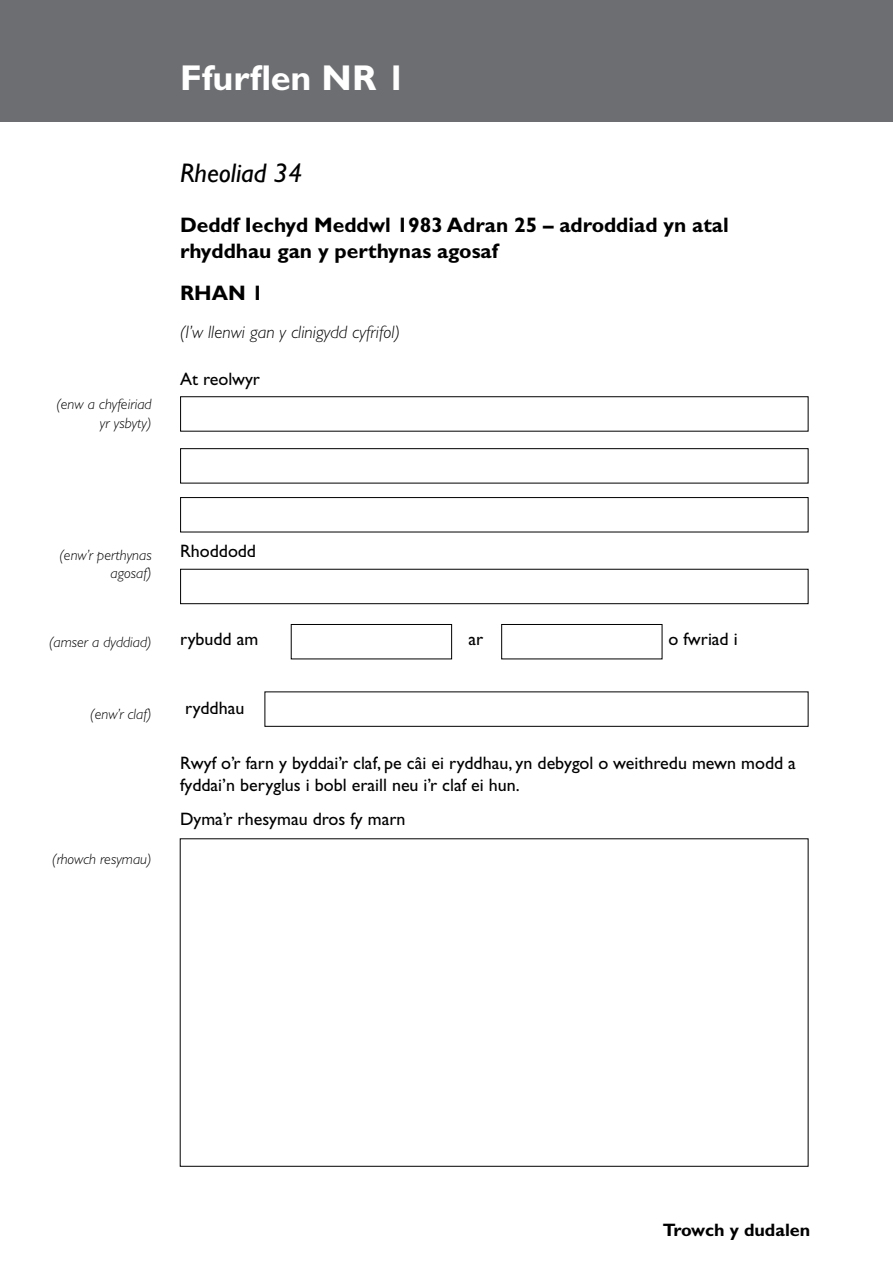
<style>
.page{position:relative;width:893px;height:1263px;background:#fff}
.page>*{position:absolute;margin:0;border:0;box-sizing:border-box;transform-origin:0 0}
.Heading{font:700 36px "Gill Sans Std";color:#fff}
.Sub_heading{font:italic 27px "Gill Sans Std";color:#000}
.Sub_sub_heading{font:700 21px/25.2px "Gill Sans Std";color:#000}
.text{font:18px/21.6px "Gill Sans Std";color:#000}
.text-2{font:italic 300 18px "Gill Sans Std";color:#000}
.t1{font:700 18px "Gill Sans Std";color:#000}
.text-3{font:italic 300 15px/19.8px "Gill Sans Std";color:#000;text-align:right}
</style>
<div class="page">
<div style="left:0;top:0;width:893px;height:122px;background:#6d6e71"></div>
<div style="left:180px;top:448px;width:628px;height:35px;border:1px solid #000"></div>
<div style="left:180px;top:497px;width:628px;height:35px;border:1px solid #000"></div>
<div style="left:180px;top:396px;width:628px;height:35px;border:1px solid #000"></div>
<div style="left:180px;top:569px;width:628px;height:35px;border:1px solid #000"></div>
<div style="left:291px;top:624px;width:161px;height:35px;border:1px solid #000"></div>
<div style="left:501px;top:624px;width:161px;height:35px;border:1px solid #000"></div>
<p class="Heading" style="left:180px;top:56px;width:228px">Ffurflen NR 1</p>
<p class="text-3" style="left:56px;top:394px;width:97px">(enw a chyfeiriad yr ysbyty)</p>
<p class="Sub_heading" style="left:180px;top:157px;width:124px">Rheoliad 34</p>
<p class="Sub_sub_heading" style="left:180px;top:213px;width:550px">Deddf Iechyd Meddwl 1983 Adran 25 – adroddiad yn atal rhyddhau gan y perthynas agosaf</p>
<p class="Sub_sub_heading" style="left:180px;top:280px;width:85px">RHAN 1</p>
<p class="text-2" style="left:180px;top:322px;width:222px">(I’w llenwi gan y clinigydd cyfrifol)</p>
<p class="text" style="left:180px;top:369px;width:82px">At reolwyr</p>
<p class="text-3" style="left:59px;top:546px;width:94px;line-height:18px">(enw’r perthynas agosaf)</p>
<p class="text-3" style="left:49px;top:632px;width:104px">(amser a dyddiad)</p>
<p class="text-3" style="left:90px;top:704px;width:63px">(enw’r claf)</p>
<p class="text-3" style="left:52px;top:850px;width:101px">(rhowch resymau)</p>
<p class="text" style="left:180px;top:540px;width:78px">Rhoddodd</p>
<p class="text" style="left:180px;top:628px;width:80px">rybudd am</p>
<p class="text" style="left:468px;top:628px;width:16px">ar</p>
<p class="text" style="left:668px;top:628px;width:71px">o fwriad i</p>
<p class="text" style="left:185px;top:697px;width:61px">ryddhau</p>
<p class="text" style="left:180px;top:752px;width:617px">Rwyf o’r farn y byddai’r claf, pe câi ei ryddhau, yn debygol o weithredu mewn modd a fyddai’n beryglus i bobl eraill neu i’r claf ei hun.</p>
<p class="text" style="left:180px;top:808px;width:227px">Dyma’r rhesymau dros fy marn</p>
<p class="t1" style="left:663px;top:1219px;width:149px">Trowch y dudalen</p>
</div>
